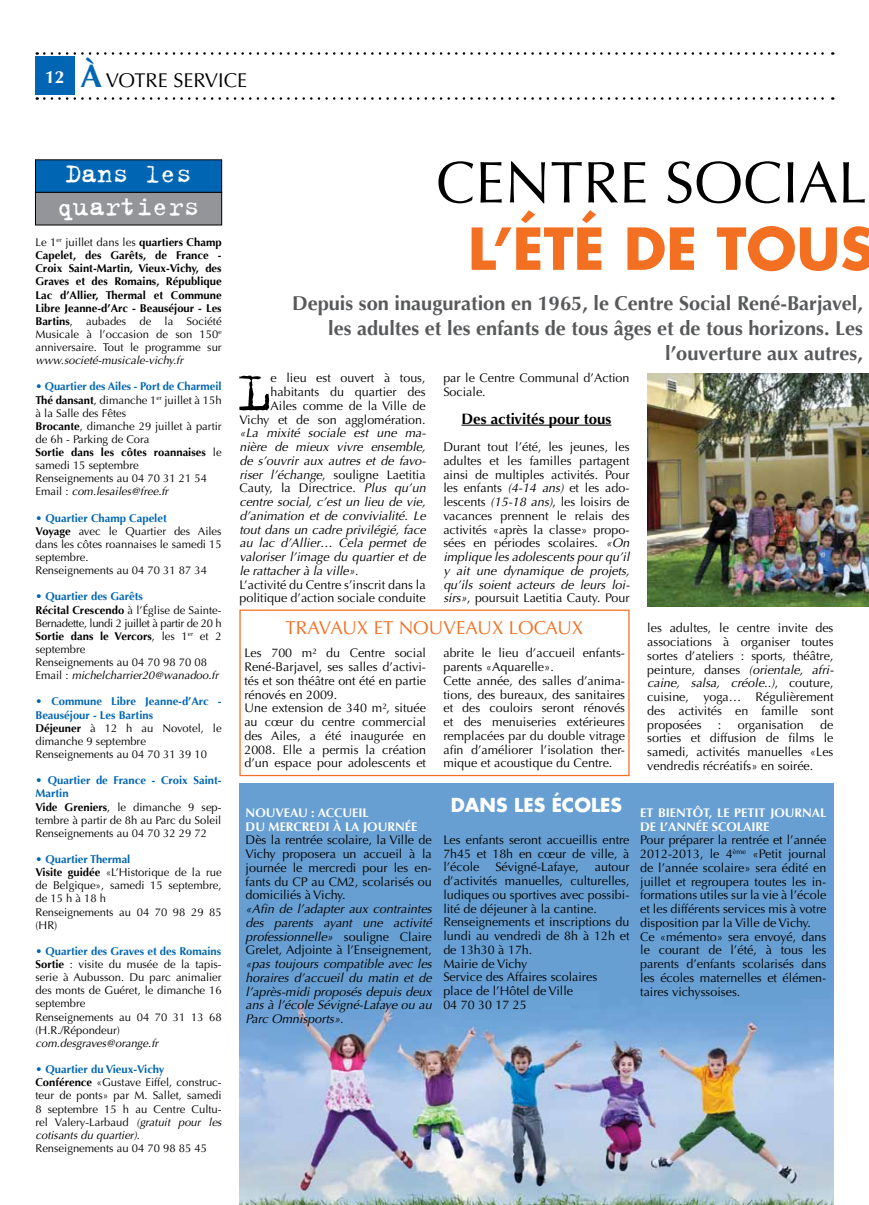
<style>
.page{position:relative;width:869px;height:1205px;background:#fff}
.page>*{position:absolute;margin:0;border:0;box-sizing:border-box;transform-origin:0 0}
.t1{font:60.88px "Trixie Text";color:#000}
.t2{font:58.75px "Optima";color:#000}
.t3{font:700 56.25px "Futura";color:#f36f21}
.t4{font:28.75px/32.6px "Trixie";color:#fff}
.t5{font:700 20px/25px "Optima";color:#58595b;text-align:right}
.t6{font:20px "Optima";color:#000}
.t7{font:18.75px "Optima";color:#f36f21}
.t8{font:700 18.75px "Futura";color:#fff}
.t9{font:700 15px "Optima";color:#000}
.t10{font:12.5px/13.8px "Optima";color:#000}
.t11{font:italic 12.5px/13.8px "Optima";color:#000;text-align:justify}
.t12{font:700 12.5px/13.8px "Optima";color:#fff}
.t13{font:11.25px/13.1px "Optima";color:#000}
.t14{font:700 11.25px/13.1px "Optima";color:#000;text-align:justify}
.t15{font:italic 11.25px "Optima";color:#000}
.s1{font-weight:700;font-size:32.5px;color:#0066b3}
.s2{font-weight:400}
.s3{font-weight:700;color:#0066b3}
.s4{font-weight:700}
.s5{font-style:italic}
.s6{font-style:normal}
</style>
<div class="page">
<img style="left:239px;top:784px;width:594px;height:421px">
<svg style="left:44px;top:52px;width:788px;height:3px"></svg>
<svg style="left:44px;top:97px;width:788px;height:3px"></svg>
<div style="left:35px;top:56px;width:39px;height:39px;background:#0066b3"></div>
<hr style="left:461px;top:425px;width:150px;height:1px;background:#000">
<div style="left:35px;top:160px;width:186px;height:32px;background:#0066b3"></div>
<div style="left:35px;top:192px;width:186px;height:33px;background:#939598"></div>
<div style="left:35px;top:192px;width:187px;height:33px;border:1px solid #000"></div>
<div style="left:239px;top:609px;width:390px;height:167px;border:1px solid #f36f21"></div>
<img style="left:647px;top:373px;width:221px;height:233px">
<h3 class="t6" style="left:45px;top:68px;width:203px"><sup>12</sup> <span class="s1">À</span> VOTRE SERVICE</h3>
<h3 class="t4" style="left:57px;top:156px;width:144px">Dans les quartiers</h3>
<p class="t14" style="left:35px;top:236px;width:188px"><span class="s2">Le 1</span><sup>er</sup> <span class="s2">juillet dans les</span> quartiers Champ Capelet, des Garêts, de France - Croix Saint-Martin, Vieux-Vichy, des Graves et des Romains, République Lac d’Allier, Thermal et Commune Libre Jeanne-d’Arc - Beauséjour - Les Bartins<span class="s2">, aubades de la Société Musicale à l’occasion de son 150</span><sup>e </sup><span class="s2">anniversaire. Tout le programme sur</span></p>
<p class="t15" style="left:35px;top:354px;width:149px">www.societé-musicale-vichy.fr</p>
<p class="t13" style="left:35px;top:380px;width:188px"><span class="s3">• Quartier des Ailes - Port de Charmeil<br></span><span class="s4">Thé dansant</span>, dimanche 1<sup>er</sup> juillet à 15h à la Salle des Fêtes<br><span class="s4">Brocante</span>, dimanche 29 juillet à partir de 6h - Parking de Cora<br><span class="s4">Sortie dans les côtes roannaises</span> le samedi 15 septembre<br>Renseignements au 04 70 31 21 54<br>Email : <span class="s5">com.lesailes@free.fr</span></p>
<p class="t13" style="left:35px;top:511px;width:188px"><span class="s3">• Quartier Champ Capelet<br></span><span class="s4">Voyage</span> avec le Quartier des Ailes dans les côtes roannaises le samedi 15 septembre.<br>Renseignements au 04 70 31 87 34</p>
<p class="t13" style="left:35px;top:590px;width:188px"><span class="s3">• Quartier des Garêts<br></span><span class="s4">Récital Crescendo</span> à l’Église de Sainte-<br>Bernadette, lundi 2 juillet à partir de 20 h<br><span class="s4">Sortie dans le Vercors</span>, les 1<sup>er</sup> et 2 septembre<br>Renseignements au 04 70 98 70 08<br>Email : <span class="s5">michelcharrier20@wanadoo.fr</span></p>
<p class="t13" style="left:35px;top:695px;width:188px"><span class="s3">• Commune Libre Jeanne-d’Arc -<br>Beauséjour - Les Bartins<br></span><span class="s4">Déjeuner</span> à 12 h au Novotel, le dimanche 9 septembre<br>Renseignements au 04 70 31 39 10</p>
<p class="t13" style="left:35px;top:774px;width:188px"><span class="s3">• Quartier de France - Croix Saint-<br>Martin<br></span><span class="s4">Vide Greniers</span>, le dimanche 9 sep&shy;tembre à partir de 8h au Parc du Soleil<br>Renseignements au 04 70 32 29 72</p>
<p class="t13" style="left:35px;top:853px;width:188px"><span class="s3">• Quartier Thermal<br></span><span class="s4">Visite guidée</span> «L’Historique de la rue de Belgique», samedi 15 septembre, de 15 h à 18 h<br>Renseignements au 04 70 98 29 85 (HR)</p>
<p class="t13" style="left:35px;top:945px;width:188px"><span class="s3">• Quartier des Graves et des Romains<br></span><span class="s4">Sortie</span> : visite du musée de la tapis&shy;serie à Aubusson. Du parc animalier des monts de Guéret, le dimanche 16 septembre<br>Renseignements au 04 70 31 13 68 (H.R./Répondeur)</p>
<p class="t15" style="left:35px;top:1036px;width:124px">com.desgraves@orange.fr</p>
<p class="t13" style="left:35px;top:1063px;width:188px"><span class="s3">• Quartier du Vieux-Vichy<br></span><span class="s4">Conférence</span> «Gustave Eiffel, construc&shy;teur de ponts» par M. Sallet, samedi<br>8 septembre 15 h au Centre Cultu&shy;rel Valery-Larbaud <span class="s5">(gratuit pour les cotisants du quartier)</span>.<br>Renseignements au 04 70 98 85 45</p>
<h2 class="t2" style="left:436px;top:148px;width:432px">CENTRE SOCIAL</h2>
<h3 class="t3" style="left:468px;top:210px;width:408px">L’ÉTÉ DE TOUS</h3>
<h3 class="t5" style="left:292px;top:291px;width:572px">Depuis son inauguration en 1965, le Centre Social René-Barjavel, les adultes et les enfants de tous âges et de tous horizons. Les l’ouverture aux autres,</h3>
<p class="t10" style="left:239px;top:371px;width:188px;text-align:right">e lieu est ouvert à tous, habitants du quartier des<br>Ailes comme de la Ville de<br>Vichy et de son agglomération.</p>
<p class="t11" style="left:239px;top:426px;width:188px;text-align:left">«La mixité sociale est une ma&shy;nière de mieux vivre ensemble, de s’ouvrir aux autres et de favo&shy;riser l’échange<span class="s6">, souligne Laetitia Cauty, la Directrice.</span> Plus qu’un centre social, c’est un lieu de vie, d’animation et de convivialité. Le tout dans un cadre privilégié, face au lac d’Allier… Cela permet de valoriser l’image du quartier et de le rattacher à la ville»<span class="s6">.<br>L’activité du Centre s’inscrit dans la politique d’action sociale conduite</span></p>
<h1 class="t1" style="left:237px;top:356px;width:35px">L</h1>
<p class="t10" style="left:443px;top:371px;width:188px">par le Centre Communal d’Action<br>Sociale.</p>
<p class="t9" style="left:461px;top:410px;width:151px">Des activités pour tous</p>
<p class="t10" style="left:443px;top:440px;width:188px;text-align:justify">Durant tout l’été, les jeunes, les adultes et les familles partagent ainsi de multiples activités. Pour les enfants <span class="s5">(4-14 ans)</span> et les ado&shy;lescents <span class="s5">(15-18 ans)</span>, les loisirs de vacances prennent le relais des activités «après la classe» propo&shy;sées en périodes scolaires. <span class="s5">«On implique les adolescents pour qu’il y ait une dynamique de projets, qu’ils soient acteurs de leurs loi&shy;sirs»</span>, poursuit Laetitia Cauty. Pour</p>
<h3 class="t7" style="left:285px;top:617px;width:299px">TRAVAUX ET NOUVEAUX LOCAUX</h3>
<p class="t10" style="left:244px;top:646px;width:183px">Les 700 m² du Centre social<br>René-Barjavel, ses salles d’activi&shy;tés et son théâtre ont été en partie rénovés en 2009.<br>Une extension de 340 m², située au cœur du centre commercial des Ailes, a été inaugurée en<br>2008. Elle a permis la création d’un espace pour adolescents et</p>
<p class="t10" style="left:443px;top:646px;width:183px">abrite le lieu d’accueil enfants&shy;parents «Aquarelle».<br>Cette année, des salles d’anima&shy;tions, des bureaux, des sanitaires et des couloirs seront rénovés et des menuiseries extérieures remplacées par du double vitrage afin d’améliorer l’isolation ther&shy;mique et acoustique du Centre.</p>
<p class="t12" style="left:245px;top:806px;width:173px">NOUVEAU : ACCUEIL<br>DU MERCREDI À LA JOURNÉE</p>
<p class="t10" style="left:245px;top:833px;width:188px;text-align:justify">Dès la rentrée scolaire, la Ville de Vichy proposera un accueil à la journée le mercredi pour les en&shy;fants du CP au CM2, scolarisés ou domiciliés à Vichy.</p>
<p class="t11" style="left:245px;top:902px;width:188px">«Afin de l’adapter aux contraintes des parents ayant une activité professionnelle» <span class="s6">souligne Claire Grelet, Adjointe à l’Enseignement,</span></p>
<p class="t11" style="left:245px;top:957px;width:188px">«pas toujours compatible avec les horaires d’accueil du matin et de l’après-midi proposés depuis deux ans à l’école Sévigné-Lafaye ou au Parc Omnisports»<span class="s6">.</span></p>
<h3 class="t8" style="left:450px;top:792px;width:173px">DANS LES ÉCOLES</h3>
<p class="t10" style="left:443px;top:833px;width:188px;text-align:justify">Les enfants seront accueillis entre 7h45 et 18h en cœur de ville, à l’école</p>
<p class="t10" style="left:495px;top:860px;width:85px">Sévigné-Lafaye,</p>
<p class="t10" style="left:443px;top:860px;width:188px;text-indent:151px">autour d’activités manuelles, culturelles, ludiques ou sportives avec possibi&shy;lité de déjeuner à la cantine.<br>Renseignements et inscriptions du lundi au vendredi de 8h à 12h et de 13h30 à 17h.<br>Mairie de Vichy<br>Service des Affaires scolaires<br>place de l’Hôtel de Ville<br>04 70 30 17 25</p>
<p class="t10" style="left:647px;top:621px;width:188px;text-align:justify">les adultes, le centre invite des associations à organiser toutes sortes d’ateliers : sports, théâtre, peinture, danses <span class="s5">(orientale, afri&shy;caine, salsa, créole..)</span>, couture, cuisine, yoga… Régulièrement des activités en famille sont proposées</p>
<p class="t10" style="left:647px;top:717px;width:188px;text-align:justify;text-indent:173px">de sorties et diffusion de films le samedi, activités manuelles «Les vendredis récréatifs» en soirée.</p>
<p class="t10" style="left:717px;top:717px;width:5px">:</p>
<p class="t10" style="left:737px;top:717px;width:67px">organisation</p>
<p class="t12" style="left:640px;top:806px;width:188px">ET BIENTÔT, LE PETIT JOURNAL<br>DE L’ANNÉE SCOLAIRE</p>
<p class="t10" style="left:640px;top:833px;width:188px">Pour préparer la rentrée et l’année 2012-2013, le 4<sup>ème</sup> «Petit journal de l’année scolaire» sera édité en juillet et regroupera toutes les in&shy;formations utiles sur la vie à l’école et les différents services mis à votre disposition par la Ville de Vichy.<br>Ce «mémento» sera envoyé, dans le courant de l’été, à tous les parents d’enfants scolarisés dans les écoles maternelles et élémen&shy;taires vichyssoises.</p>
</div>
